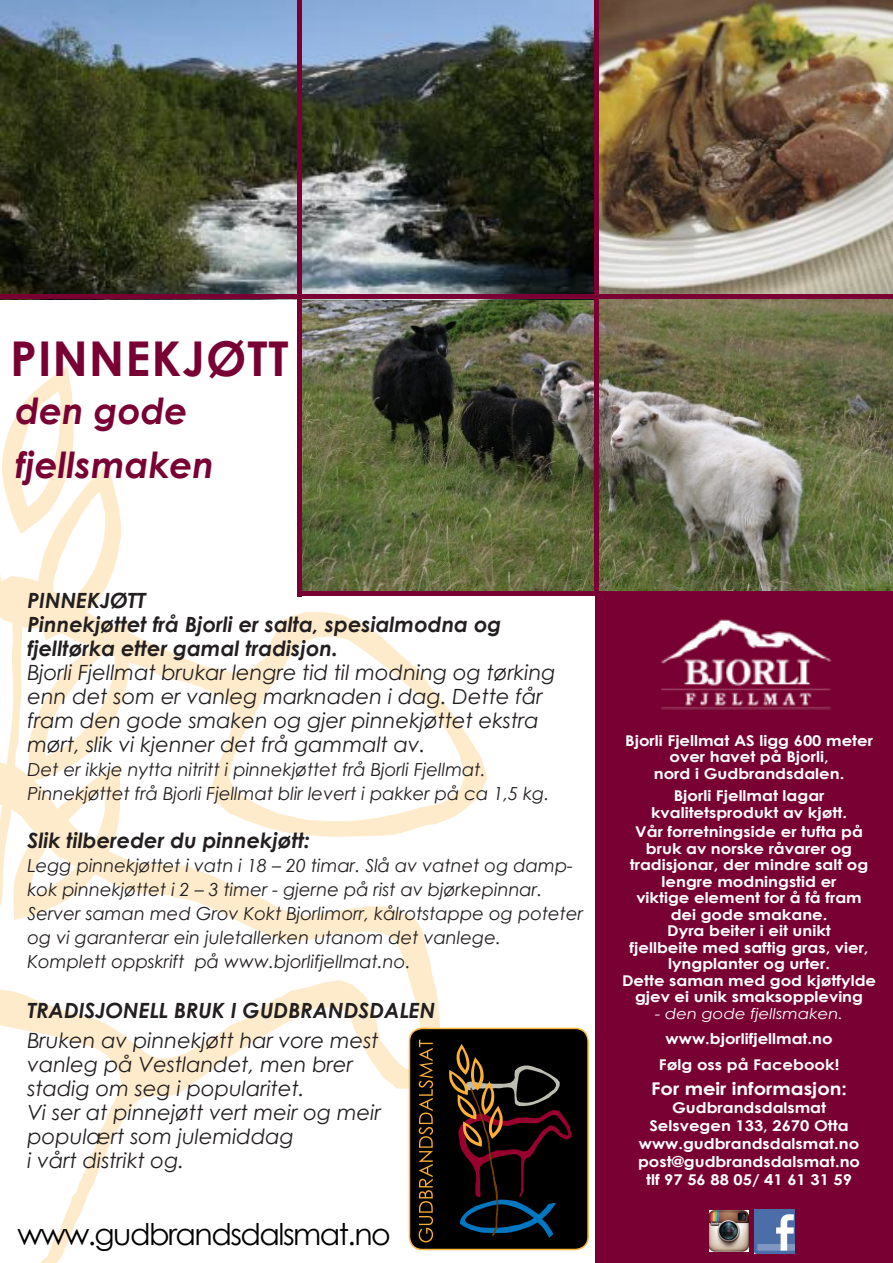
<style>
.page{position:relative;width:893px;height:1263px;background:#fff}
.page>*{position:absolute;margin:0;border:0;box-sizing:border-box;transform-origin:0 0}
.t1{font:700 48px "Century Gothic";letter-spacing:.02em;color:#790033}
.t2{font:italic 700 36px "Century Gothic";color:#790033}
.t3{font:30px "Century Gothic";letter-spacing:-.05em;color:#000}
.t4{font:italic 21px/24px "Century Gothic";color:#231f20}
.t5{font:italic 700 21px "Century Gothic";color:#231f20}
.t6{font:italic 18px/24px "Century Gothic";color:#231f20}
.t7{font:700 17.55px "Century Gothic";color:#fff;scale:1.11 1}
.t8{font:700 14.85px/16.5px "Century Gothic";color:#fff;text-align:center;scale:1.11 1}
.t9{font:italic 14.85px "Century Gothic";color:#fff;scale:1.11 1}
</style>
<div class="page">
<img style="left:301px;top:299px;width:592px;height:292px">
<img style="left:0;top:0;width:595px;height:300px">
<img style="left:599px;top:0;width:294px;height:295px">
<div style="left:595px;top:591px;width:298px;height:672px;background:#790033"></div>
<img style="left:661px;top:619px;width:171px;height:91px">
<svg style="left:201px;top:871px;width:239px;height:380px"></svg>
<svg style="left:201px;top:576px;width:286px;height:261px"></svg>
<svg style="left:0;top:366px;width:201px;height:897px"></svg>
<hr style="left:595px;top:0;width:4px;height:595px;background:#790033">
<div style="left:409px;top:1028px;width:179px;height:221px;background:#000;border-radius:13px"></div>
<svg style="left:449px;top:1044px;width:122px;height:194px"></svg>
<svg style="left:419px;top:1040px;width:14px;height:202px"></svg>
<div style="left:409px;top:1028px;width:180px;height:222px;border:2px solid #ffb640;border-radius:13px"></div>
<hr style="left:298px;top:592px;width:595px;height:4px;background:#790033">
<hr style="left:0;top:295px;width:893px;height:4px;background:#790033">
<hr style="left:297px;top:0;width:4px;height:596px;background:#790033">
<img style="left:754px;top:1210px;width:41px;height:43px">
<img style="left:709px;top:1210px;width:39px;height:42px">
<p class="t1" style="left:10px;top:328px;width:280px">PINNEKJØTT</p>
<p class="t2" style="left:16px;top:388px;width:174px">den gode</p>
<p class="t2" style="left:16px;top:442px;width:200px">fjellsmaken</p>
<p class="t5" style="left:28px;top:587px;width:120px">PINNEKJØTT</p>
<p class="t5" style="left:28px;top:611px;width:475px">Pinnekjøttet frå Bjorli er salta, spesialmodna og</p>
<p class="t5" style="left:28px;top:635px;width:312px">fjelltørka etter gamal tradisjon.</p>
<p class="t4" style="left:28px;top:660px;width:530px">Bjorli Fjellmat brukar lengre tid til modning og tørking enn det som er vanleg marknaden i dag. Dette får fram den gode smaken og gjer pinnekjøttet ekstra mørt, slik vi kjenner det frå gammalt av.</p>
<p class="t6" style="left:28px;top:758px;width:460px">Det er ikkje nytta nitritt i pinnekjøttet frå Bjorli Fjellmat.</p>
<p class="t6" style="left:28px;top:782px;width:523px">Pinnekjøttet frå Bjorli Fjellmat blir levert i pakker på ca 1,5 kg.</p>
<p class="t5" style="left:28px;top:827px;width:284px">Slik tilbereder du pinnekjøtt:</p>
<p class="t6" style="left:28px;top:854px;width:557px">Legg pinnekjøttet i vatn i 18 – 20 timar. Slå av vatnet og damp&shy;kok pinnekjøttet i 2 – 3 timer - gjerne på rist av bjørkepinnar.<br>Server saman med Grov Kokt Bjorlimorr, kålrotstappe og poteter og vi garanterar ein juletallerken utanom det vanlege.</p>
<p class="t6" style="left:28px;top:950px;width:385px">Komplett oppskrift på www.bjorlifjellmat.no.</p>
<p class="t5" style="left:28px;top:997px;width:409px">TRADISJONELL BRUK I GUDBRANDSDALEN</p>
<p class="t4" style="left:28px;top:1028px;width:353px">Bruken av pinnekjøtt har vore mest</p>
<p class="t4" style="left:28px;top:1052px;width:327px">vanleg på Vestlandet, men brer</p>
<p class="t4" style="left:28px;top:1076px;width:279px">stadig om seg i popularitet.</p>
<p class="t4" style="left:28px;top:1100px;width:355px">Vi ser at pinnejøtt vert meir og meir</p>
<p class="t4" style="left:28px;top:1124px;width:268px">populært som julemiddag</p>
<p class="t4" style="left:28px;top:1148px;width:158px">i vårt distrikt og.</p>
<p class="t3" style="left:18px;top:1216px;width:375px">www.gudbrandsdalsmat.no</p>
<p class="t8" style="left:625px;top:731px;width:225px">Bjorli Fjellmat AS ligg 600 meter over havet på Bjorli,</p>
<p class="t8" style="left:654px;top:764px;width:173px">nord i Gudbrandsdalen.</p>
<p class="t8" style="left:674px;top:787px;width:137px">Bjorli Fjellmat lagar</p>
<p class="t8" style="left:651px;top:803px;width:178px">kvalitetsprodukt av kjøtt.</p>
<p class="t8" style="left:630px;top:823px;width:216px">Vår forretningside er tufta på bruk av norske råvarer og tradisjonar, der mindre salt og lengre modningstid er</p>
<p class="t8" style="left:636px;top:889px;width:205px">viktige element for å få fram</p>
<p class="t8" style="left:671px;top:905px;width:143px">dei gode smakane.</p>
<p class="t8" style="left:667px;top:922px;width:149px">Dyra beiter i eit unikt</p>
<p class="t8" style="left:630px;top:938px;width:217px">fjellbeite med saftig gras, vier, lyngplanter og urter.</p>
<p class="t8" style="left:622px;top:971px;width:230px">Dette saman med god kjøtfylde gjev ei unik smaksoppleving</p>
<p class="t9" style="left:655px;top:1004px;width:171px">- den gode fjellsmaken.</p>
<p class="t8" style="left:666px;top:1030px;width:152px">www.bjorlifjellmat.no</p>
<p class="t8" style="left:659px;top:1055px;width:164px">Følg oss på Facebook!</p>
<p class="t7" style="left:651px;top:1078px;width:178px">For meir informasjon:</p>
<p class="t8" style="left:672px;top:1099px;width:140px">Gudbrandsdalsmat</p>
<p class="t8" style="left:649px;top:1117px;width:181px">Selsvegen 133, 2670 Otta</p>
<p class="t8" style="left:639px;top:1135px;width:200px">www.gudbrandsdalsmat.no</p>
<p class="t8" style="left:638px;top:1153px;width:202px">post@gudbrandsdalsmat.no</p>
<p class="t8" style="left:646px;top:1171px;width:187px">tlf 97 56 88 05/ 41 61 31 59</p>
</div>
